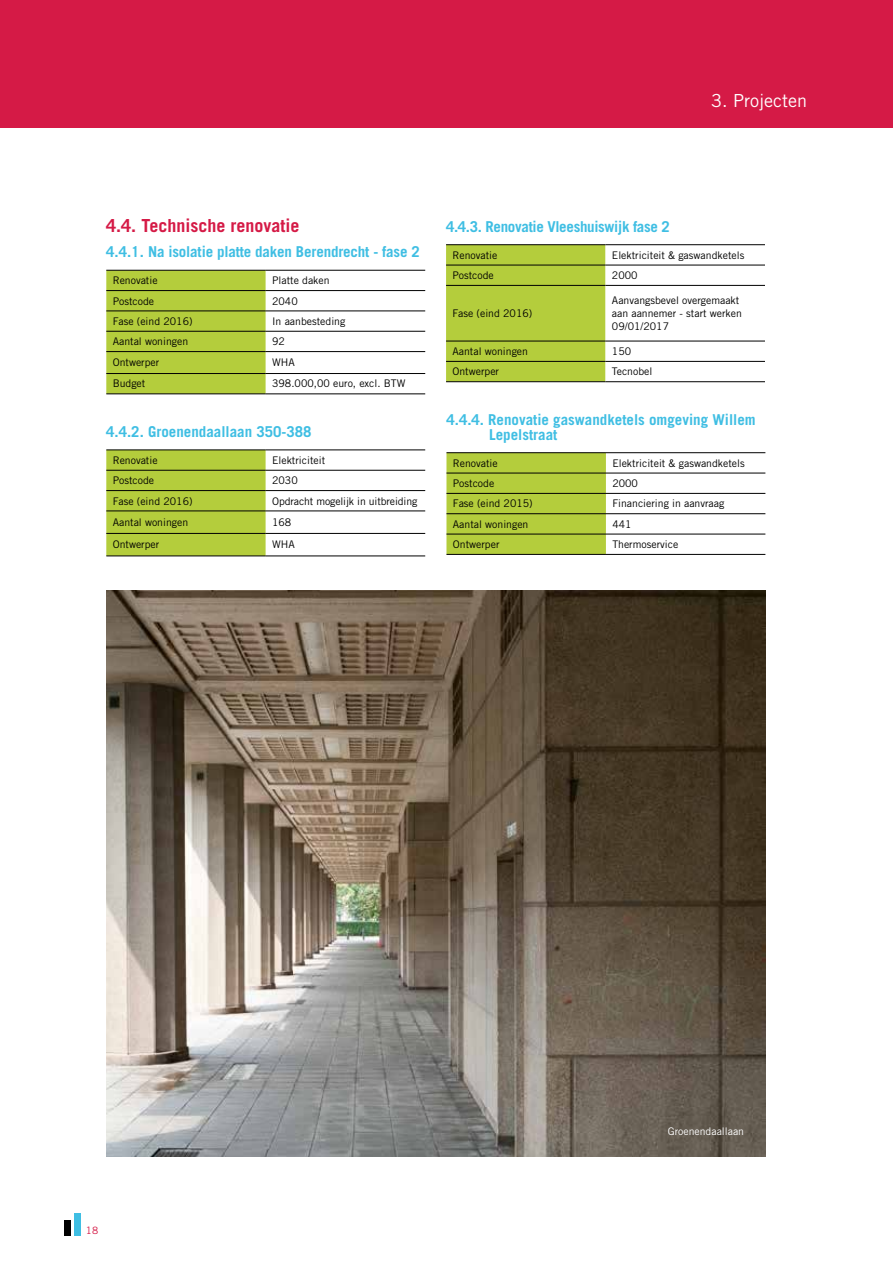
<style>
.page{position:relative;width:893px;height:1263px;background:#fff}
.page>*{position:absolute;margin:0;border:0;box-sizing:border-box;transform-origin:0 0}
.t1{font:700 18px "Trade Gothic LT Std";color:#d51a46}
.t2{font:18px "Trade Gothic LT Std";color:#fff}
.t3{font:700 15px/15px "Trade Gothic LT Std";color:#3fbee3}
.t4{font:700 15px "Trade Gothic LT Std";letter-spacing:-.02em;color:#3fbee3}
.t5{font:10.5px/12.6px "Trade Gothic LT Std";color:#000}
.t6{font:10.5px "Trade Gothic LT Std";color:#fff}
.t7{font:10.05px "Trade Gothic LT Std";color:#d51a46}
</style>
<div class="page">
<div style="left:64px;top:1219px;width:6px;height:16px;background:#000"></div>
<div style="left:74px;top:1213px;width:7px;height:22px;background:#3fbee3"></div>
<div style="left:0;top:0;width:893px;height:128px;background:#d51a46"></div>
<svg style="left:106px;top:271px;width:319px;height:122px"></svg>
<hr style="left:106px;top:270px;width:160px;height:1px;background:#000">
<hr style="left:266px;top:270px;width:159px;height:1px;background:#000">
<hr style="left:106px;top:290px;width:160px;height:1px;background:#000">
<hr style="left:266px;top:290px;width:159px;height:1px;background:#000">
<hr style="left:106px;top:310px;width:160px;height:1px;background:#000">
<hr style="left:266px;top:310px;width:159px;height:1px;background:#000">
<hr style="left:106px;top:331px;width:160px;height:1px;background:#000">
<hr style="left:266px;top:331px;width:159px;height:1px;background:#000">
<hr style="left:106px;top:351px;width:160px;height:1px;background:#000">
<hr style="left:266px;top:351px;width:159px;height:1px;background:#000">
<hr style="left:106px;top:373px;width:160px;height:1px;background:#000">
<hr style="left:266px;top:373px;width:159px;height:1px;background:#000">
<hr style="left:106px;top:393px;width:160px;height:1px;background:#000">
<hr style="left:266px;top:393px;width:159px;height:1px;background:#000">
<svg style="left:446px;top:453px;width:319px;height:101px"></svg>
<hr style="left:446px;top:452px;width:160px;height:1px;background:#000">
<hr style="left:606px;top:452px;width:159px;height:1px;background:#000">
<hr style="left:446px;top:473px;width:160px;height:1px;background:#000">
<hr style="left:606px;top:473px;width:159px;height:1px;background:#000">
<hr style="left:446px;top:493px;width:160px;height:1px;background:#000">
<hr style="left:606px;top:493px;width:159px;height:1px;background:#000">
<hr style="left:446px;top:513px;width:160px;height:1px;background:#000">
<hr style="left:606px;top:513px;width:159px;height:1px;background:#000">
<hr style="left:446px;top:534px;width:160px;height:1px;background:#000">
<hr style="left:606px;top:534px;width:159px;height:1px;background:#000">
<hr style="left:446px;top:554px;width:160px;height:1px;background:#000">
<hr style="left:606px;top:554px;width:159px;height:1px;background:#000">
<svg style="left:446px;top:245px;width:319px;height:136px"></svg>
<hr style="left:446px;top:244px;width:159px;height:1px;background:#000">
<hr style="left:605px;top:244px;width:160px;height:1px;background:#000">
<hr style="left:446px;top:265px;width:159px;height:1px;background:#000">
<hr style="left:605px;top:265px;width:160px;height:1px;background:#000">
<hr style="left:446px;top:285px;width:159px;height:1px;background:#000">
<hr style="left:605px;top:285px;width:160px;height:1px;background:#000">
<hr style="left:446px;top:341px;width:159px;height:1px;background:#000">
<hr style="left:605px;top:341px;width:160px;height:1px;background:#000">
<hr style="left:446px;top:361px;width:159px;height:1px;background:#000">
<hr style="left:605px;top:361px;width:160px;height:1px;background:#000">
<hr style="left:446px;top:381px;width:159px;height:1px;background:#000">
<hr style="left:605px;top:381px;width:160px;height:1px;background:#000">
<svg style="left:106px;top:450px;width:319px;height:105px"></svg>
<hr style="left:106px;top:449px;width:160px;height:1px;background:#000">
<hr style="left:266px;top:449px;width:159px;height:1px;background:#000">
<hr style="left:106px;top:470px;width:160px;height:1px;background:#000">
<hr style="left:266px;top:470px;width:159px;height:1px;background:#000">
<hr style="left:106px;top:490px;width:160px;height:1px;background:#000">
<hr style="left:266px;top:490px;width:159px;height:1px;background:#000">
<hr style="left:106px;top:510px;width:160px;height:1px;background:#000">
<hr style="left:266px;top:510px;width:159px;height:1px;background:#000">
<hr style="left:106px;top:533px;width:160px;height:1px;background:#000">
<hr style="left:266px;top:533px;width:159px;height:1px;background:#000">
<hr style="left:106px;top:555px;width:160px;height:1px;background:#000">
<hr style="left:266px;top:555px;width:159px;height:1px;background:#000">
<img style="left:106px;top:590px;width:659px;height:567px">
<h1 class="t2" style="left:711px;top:89px;width:97px">3. Projecten</h1>
<h1 class="t1" style="left:106px;top:214px;width:195px">4.4. Technische renovatie</h1>
<h2 class="t3" style="left:106px;top:244px;width:315px">4.4.1. Na isolatie platte daken Berendrecht - fase 2</h2>
<p class="t5" style="left:113px;top:274px;width:46px">Renovatie</p>
<p class="t5" style="left:272px;top:274px;width:59px">Platte daken</p>
<p class="t5" style="left:113px;top:294px;width:43px">Postcode</p>
<p class="t5" style="left:272px;top:294px;width:27px">2040</p>
<p class="t5" style="left:113px;top:315px;width:81px">Fase (eind 2016)</p>
<p class="t5" style="left:272px;top:315px;width:75px">In aanbesteding</p>
<p class="t5" style="left:113px;top:335px;width:77px">Aantal woningen</p>
<p class="t5" style="left:272px;top:335px;width:14px">92</p>
<p class="t5" style="left:113px;top:356px;width:48px">Ontwerper</p>
<p class="t5" style="left:272px;top:356px;width:24px">WHA</p>
<p class="t5" style="left:113px;top:377px;width:34px">Budget</p>
<p class="t5" style="left:272px;top:377px;width:135px">398.000,00 euro, excl. BTW</p>
<h2 class="t3" style="left:106px;top:424px;width:207px">4.4.2. Groenendaallaan 350-388</h2>
<p class="t5" style="left:113px;top:454px;width:46px">Renovatie</p>
<p class="t5" style="left:272px;top:454px;width:55px">Elektriciteit</p>
<p class="t5" style="left:113px;top:474px;width:43px">Postcode</p>
<p class="t5" style="left:272px;top:474px;width:27px">2030</p>
<p class="t5" style="left:113px;top:494px;width:81px">Fase (eind 2016)</p>
<p class="t5" style="left:272px;top:494px;width:147px">Opdracht mogelijk in uitbreiding</p>
<p class="t5" style="left:113px;top:516px;width:77px">Aantal woningen</p>
<p class="t5" style="left:272px;top:516px;width:21px">168</p>
<p class="t5" style="left:113px;top:538px;width:48px">Ontwerper</p>
<p class="t5" style="left:272px;top:538px;width:24px">WHA</p>
<h2 class="t4" style="left:446px;top:217px;width:225px">4.4.3. Renovatie Vleeshuiswijk fase 2</h2>
<p class="t5" style="left:452px;top:248px;width:46px">Renovatie</p>
<p class="t5" style="left:612px;top:248px;width:134px">Elektriciteit &amp; gaswandketels</p>
<p class="t5" style="left:452px;top:269px;width:43px">Postcode</p>
<p class="t5" style="left:612px;top:269px;width:27px">2000</p>
<p class="t5" style="left:452px;top:307px;width:81px">Fase (eind 2016)</p>
<p class="t5" style="left:612px;top:294px;width:132px">Aanvangsbevel overgemaakt aan aannemer - start werken<br>09/01/2017</p>
<p class="t5" style="left:452px;top:345px;width:77px">Aantal woningen</p>
<p class="t5" style="left:612px;top:345px;width:21px">150</p>
<p class="t5" style="left:452px;top:365px;width:48px">Ontwerper</p>
<p class="t5" style="left:612px;top:365px;width:42px">Tecnobel</p>
<h2 class="t3" style="left:489px;top:412px;width:268px;text-indent:-43px">4.4.4. Renovatie gaswandketels omgeving Willem<br>Lepelstraat</h2>
<p class="t5" style="left:453px;top:456px;width:46px">Renovatie</p>
<p class="t5" style="left:612px;top:456px;width:134px">Elektriciteit &amp; gaswandketels</p>
<p class="t5" style="left:453px;top:477px;width:43px">Postcode</p>
<p class="t5" style="left:612px;top:477px;width:27px">2000</p>
<p class="t5" style="left:453px;top:497px;width:81px">Fase (eind 2015)</p>
<p class="t5" style="left:612px;top:497px;width:114px">Financiering in aanvraag</p>
<p class="t5" style="left:453px;top:517px;width:77px">Aantal woningen</p>
<p class="t5" style="left:612px;top:517px;width:21px">441</p>
<p class="t5" style="left:453px;top:538px;width:48px">Ontwerper</p>
<p class="t5" style="left:612px;top:538px;width:67px">Thermoservice</p>
<p class="t7" style="left:86px;top:1224px;width:14px">18</p>
<p class="t6" style="left:668px;top:1125px;width:78px">Groenendaallaan</p>
</div>
